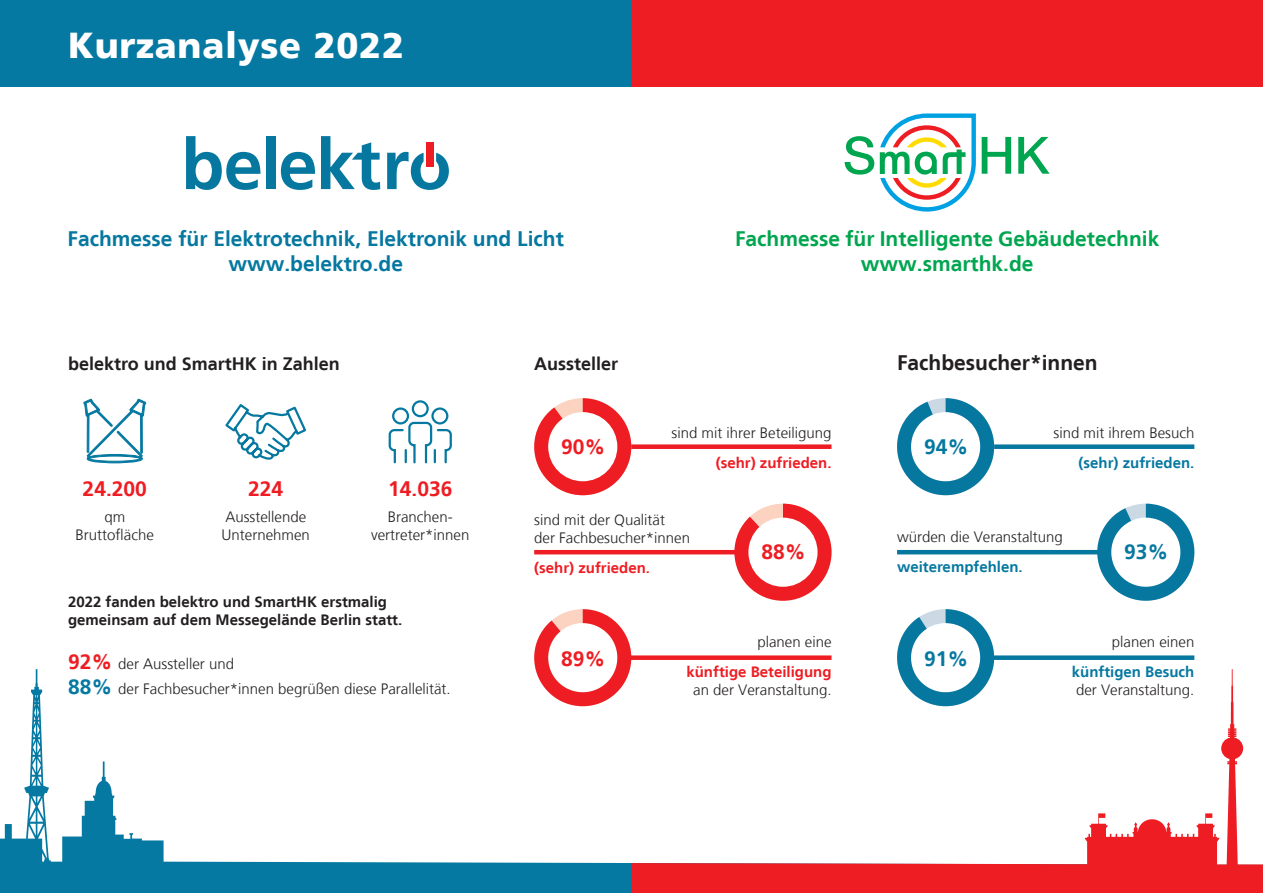
<style>
.page{position:relative;width:1263px;height:893px;background:#fff}
.page>*{position:absolute;margin:0;border:0;box-sizing:border-box;transform-origin:0 0}
.t1{font:900 36px "Frutiger LT";letter-spacing:.02em;color:#fff}
.t2{font:700 21px "Frutiger LT";color:#0678a0}
.t3{font:700 21px "Frutiger LT";color:#00a54f}
.t4{font:700 21px "Frutiger LT";color:#ee1d23}
.t5{font:700 21px "Frutiger LT";color:#231f20}
.t6{font:700 18px "Frutiger LT";color:#231f20}
.t7{font:300 15px "Frutiger LT";color:#231f20}
.t8{font:700 15px "Frutiger LT";color:#231f20}
.t9{font:700 15px "Frutiger LT";color:#ee1d23}
.t10{font:700 15px "Frutiger LT";color:#0678a0}
.s1{font-weight:700;font-size:21px;color:#ee1d23}
.s2{font-weight:700;font-size:21px;color:#0579a1}
</style>
<div class="page">
<div style="left:0;top:0;width:631px;height:87px;background:#0579a1"></div>
<div style="left:631px;top:0;width:632px;height:87px;background:#ee1d23"></div>
<svg style="left:186px;top:136px;width:74px;height:54px"></svg>
<svg style="left:281px;top:152px;width:34px;height:38px"></svg>
<div style="left:266px;top:136px;width:10px;height:53px;background:#0678a0"></div>
<svg style="left:321px;top:136px;width:59px;height:54px"></svg>
<svg style="left:387px;top:152px;width:62px;height:38px"></svg>
<div style="left:426px;top:143px;width:8px;height:24px;background:#ee1d23"></div>
<svg style="left:844px;top:136px;width:30px;height:39px"></svg>
<svg style="left:982px;top:137px;width:29px;height:37px"></svg>
<svg style="left:1018px;top:137px;width:31px;height:37px"></svg>
<svg style="left:880px;top:113px;width:96px;height:99px"></svg>
<svg style="left:83px;top:398px;width:63px;height:66px"></svg>
<svg style="left:225px;top:404px;width:82px;height:56px"></svg>
<div style="left:412px;top:400px;width:17px;height:17px;border:2px solid #0579a1;border-radius:50%"></div>
<div style="left:392px;top:407px;width:17px;height:17px;border:2px solid #0579a1;border-radius:50%"></div>
<div style="left:431px;top:407px;width:17px;height:17px;border:2px solid #0579a1;border-radius:50%"></div>
<svg style="left:388px;top:421px;width:64px;height:43px"></svg>
<div style="left:619px;top:444px;width:212px;height:5px;background:#ee1d23"></div>
<svg style="left:534px;top:398px;width:97px;height:97px"></svg>
<svg style="left:734px;top:504px;width:97px;height:97px"></svg>
<hr style="left:534px;top:550px;width:213px;height:4px;background:#ee1d23">
<svg style="left:534px;top:609px;width:97px;height:60px"></svg>
<div style="left:623px;top:655px;width:208px;height:5px;background:#ee1d23"></div>
<div style="left:982px;top:444px;width:212px;height:5px;background:#0678a0"></div>
<hr style="left:897px;top:550px;width:213px;height:4px;background:#0678a0">
<div style="left:986px;top:655px;width:208px;height:5px;background:#0678a0"></div>
<svg style="left:897px;top:398px;width:97px;height:97px"></svg>
<svg style="left:897px;top:609px;width:97px;height:60px"></svg>
<svg style="left:1097px;top:504px;width:97px;height:97px"></svg>
<svg style="left:0;top:669px;width:631px;height:224px"></svg>
<svg style="left:631px;top:669px;width:632px;height:224px"></svg>
<p class="t1" style="left:68px;top:23px;width:337px">Kurzanalyse 2022</p>
<p class="t2" style="left:68px;top:226px;width:498px">Fachmesse für Elektrotechnik, Elektronik und Licht</p>
<p class="t2" style="left:228px;top:251px;width:176px">www.belektro.de</p>
<p class="t3" style="left:735px;top:226px;width:426px">Fachmesse für Intelligente Gebäudetechnik</p>
<p class="t3" style="left:861px;top:251px;width:174px">www.smarthk.de</p>
<p class="t6" style="left:68px;top:353px;width:273px">belektro und SmartHK in Zahlen</p>
<p class="t4" style="left:83px;top:477px;width:66px">24.200</p>
<p class="t7" style="left:104px;top:508px;width:22px">qm</p>
<p class="t7" style="left:76px;top:526px;width:80px">Bruttofläche</p>
<p class="t4" style="left:248px;top:477px;width:37px">224</p>
<p class="t7" style="left:225px;top:508px;width:82px">Ausstellende</p>
<p class="t7" style="left:222px;top:526px;width:90px">Unternehmen</p>
<p class="t4" style="left:388px;top:477px;width:66px">14.036</p>
<p class="t7" style="left:388px;top:508px;width:67px">Branchen-</p>
<p class="t7" style="left:371px;top:526px;width:100px">vertreter*innen</p>
<p class="t8" style="left:68px;top:593px;width:321px">2022 fanden belektro und SmartHK erstmalig</p>
<p class="t8" style="left:68px;top:611px;width:336px">gemeinsam auf dem Messegelände Berlin statt.</p>
<p class="t7" style="left:68px;top:655px;width:168px"><span class="s1">92%</span> der Aussteller und</p>
<p class="t7" style="left:68px;top:680px;width:384px"><span class="s2">88%</span> der Fachbesucher*innen begrüßen diese Parallelität.</p>
<p class="t6" style="left:534px;top:353px;width:86px">Aussteller</p>
<p class="t5" style="left:897px;top:350px;width:202px">Fachbesucher*innen</p>
<p class="t4" style="left:561px;top:434px;width:46px">90%</p>
<p class="t7" style="left:671px;top:424px;width:162px">sind mit ihrer Beteiligung</p>
<p class="t9" style="left:716px;top:453px;width:117px">(sehr) zufrieden.</p>
<p class="t2" style="left:924px;top:434px;width:46px">94%</p>
<p class="t7" style="left:1053px;top:424px;width:142px">sind mit ihrem Besuch</p>
<p class="t10" style="left:1078px;top:453px;width:117px">(sehr) zufrieden.</p>
<p class="t7" style="left:534px;top:511px;width:132px">sind mit der Qualität</p>
<p class="t7" style="left:534px;top:529px;width:157px">der Fachbesucher*innen</p>
<p class="t9" style="left:534px;top:559px;width:117px">(sehr) zufrieden.</p>
<p class="t4" style="left:761px;top:539px;width:46px">88%</p>
<p class="t7" style="left:897px;top:528px;width:167px">würden die Veranstaltung</p>
<p class="t10" style="left:897px;top:558px;width:127px">weiterempfehlen.</p>
<p class="t2" style="left:1124px;top:539px;width:46px">93%</p>
<p class="t4" style="left:561px;top:646px;width:46px">89%</p>
<p class="t7" style="left:757px;top:634px;width:76px">planen eine</p>
<p class="t9" style="left:686px;top:663px;width:147px">künftige Beteiligung</p>
<p class="t7" style="left:693px;top:682px;width:140px">an der Veranstaltung.</p>
<p class="t2" style="left:924px;top:646px;width:46px">91%</p>
<p class="t7" style="left:1112px;top:634px;width:84px">planen einen</p>
<p class="t10" style="left:1072px;top:663px;width:124px">künftigen Besuch</p>
<p class="t7" style="left:1076px;top:682px;width:120px">der Veranstaltung.</p>
</div>
